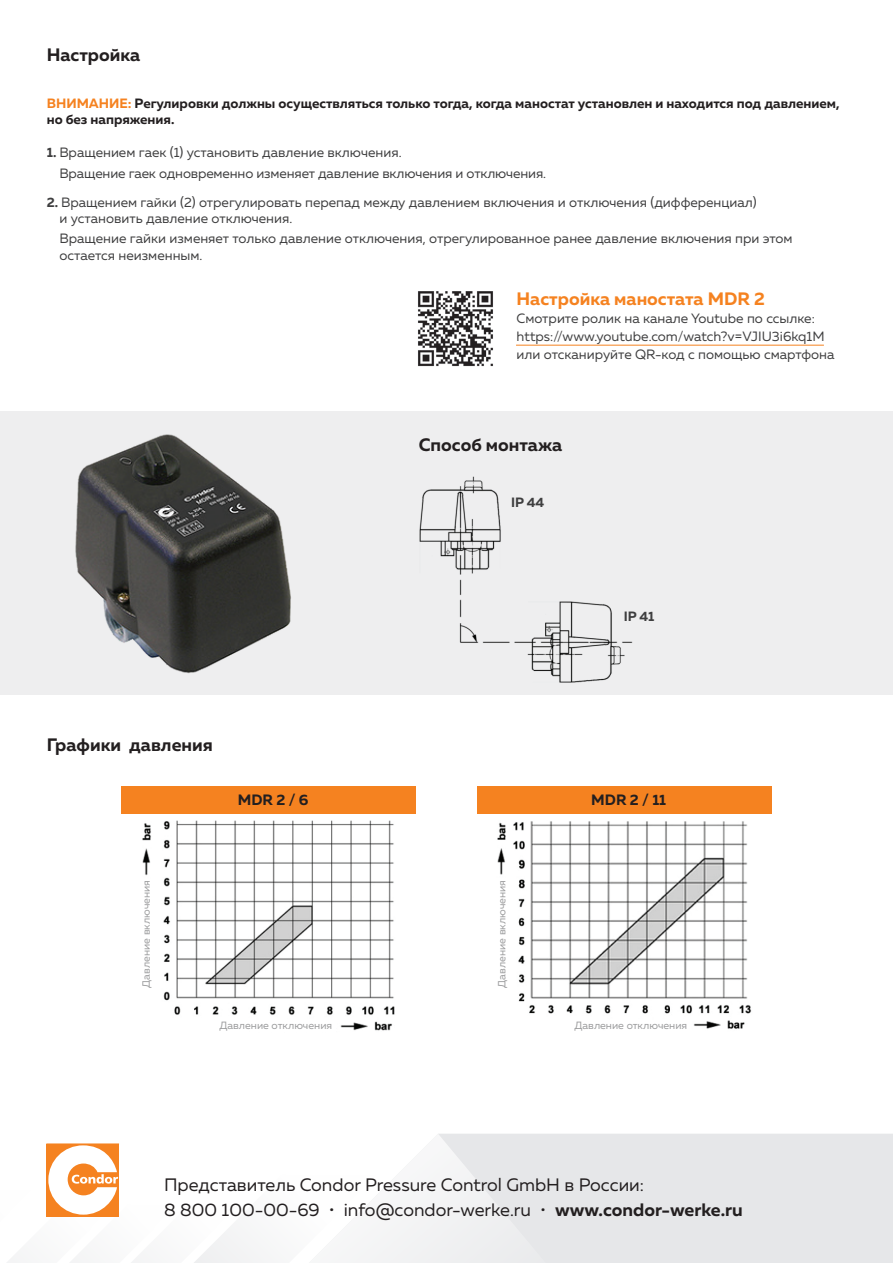
<style>
.page{position:relative;width:893px;height:1263px;background:#fff}
.page>*{position:absolute;margin:0;border:0;box-sizing:border-box;transform-origin:0 0}
.t1{font:18px/25.2px "Muller";color:#231f20}
.t2{font:700 18px "Muller";color:#231f20}
.t3{font:700 18px "Muller";color:#f58220}
.t4{font:700 15px "Muller";color:#231f20}
.t5{font:13.5px/16.2px "Muller";color:#3e3e3f}
.t6{font:700 13.5px/16.2px "Muller";color:#231f20}
.t7{font:700 13.5px "Muller";color:#3e3e3f}
.t8{font:10.5px "Muller";color:#57585a}
.s1{color:#f58220}
.s2{font-weight:700}
</style>
<div class="page">
<div style="left:0;top:411px;width:893px;height:284px;background:#eeeeef"></div>
<div style="left:636px;top:1134px;width:257px;height:129px;background:#e6e7e9"></div>
<svg style="left:377px;top:1134px;width:259px;height:129px;fill:#e6e7e9"></svg>
<svg style="left:7px;top:1144px;width:370px;height:119px"></svg>
<img style="left:418px;top:291px;width:75px;height:76px">
<hr style="left:516px;top:345px;width:308px;height:1px;background:#f58220">
<img style="left:419px;top:476px;width:214px;height:207px">
<img style="left:75px;top:434px;width:216px;height:240px">
<img style="left:134px;top:813px;width:270px;height:218px">
<div style="left:130px;top:902px;width:11px;height:75px;background:#fff"></div>
<img style="left:489px;top:813px;width:270px;height:216px">
<div style="left:477px;top:786px;width:294px;height:27px;background:#f58220"></div>
<div style="left:122px;top:786px;width:294px;height:27px;background:#f58220"></div>
<h1 class="t2" style="left:47px;top:43px;width:95px">Настройка</h1>
<p class="t6" style="left:47px;top:95px;width:794px"><span class="s1">ВНИМАНИЕ:</span> Регулировки должны осуществляться только тогда, когда маностат установлен и находится под давлением, но без напряжения.</p>
<p class="t5" style="left:60px;top:142px;width:488px;line-height:20.4px;text-indent:-13px"><span class="s2">1.</span> Вращением гаек (1) установить давление включения.<br>Вращение гаек одновременно изменяет давление включения и отключения.</p>
<p class="t5" style="left:60px;top:194px;width:699px;text-indent:-13px"><span class="s2">2.</span> Вращением гайки (2) отрегулировать перепад между давлением включения и отключения (дифференциал) и установить давление отключения.</p>
<p class="t5" style="left:60px;top:230px;width:735px">Вращение гайки изменяет только давление отключения, отрегулированное ранее давление включения при этом остается неизменным.</p>
<h1 class="t3" style="left:517px;top:288px;width:250px">Настройка маностата MDR 2</h1>
<p class="t5" style="left:517px;top:309px;width:319px;line-height:17.9px">Смотрите ролик на канале Youtube по ссылке: https://www.youtube.com/watch?v=VJIU3i6kq1M или отсканируйте QR-код с помощью смартфона</p>
<h1 class="t2" style="left:419px;top:433px;width:145px">Способ монтажа</h1>
<p class="t7" style="left:511px;top:494px;width:35px">IP 44</p>
<p class="t7" style="left:624px;top:608px;width:32px">IP 41</p>
<h1 class="t2" style="left:47px;top:733px;width:167px">Графики давления</h1>
<p class="t4" style="left:238px;top:791px;width:72px">MDR 2 / 6</p>
<p class="t4" style="left:591px;top:791px;width:76px">MDR 2 / 11</p>
<p class="t8" style="left:140px;top:988px;width:109px;rotate:-90deg">Давление включения</p>
<p class="t8" style="left:495px;top:988px;width:109px;rotate:-90deg">Давление включения</p>
<p class="t8" style="left:219px;top:1019px;width:114px">Давление отключения</p>
<p class="t8" style="left:574px;top:1019px;width:114px">Давление отключения</p>
<h1 class="t1" style="left:164px;top:1171px;width:580px">Представитель Condor Pressure Control GmbH в России:<br>8 800 100-00-69 • info@condor-werke.ru • <span class="s2">www.condor-werke.ru</span></h1>
</div>
